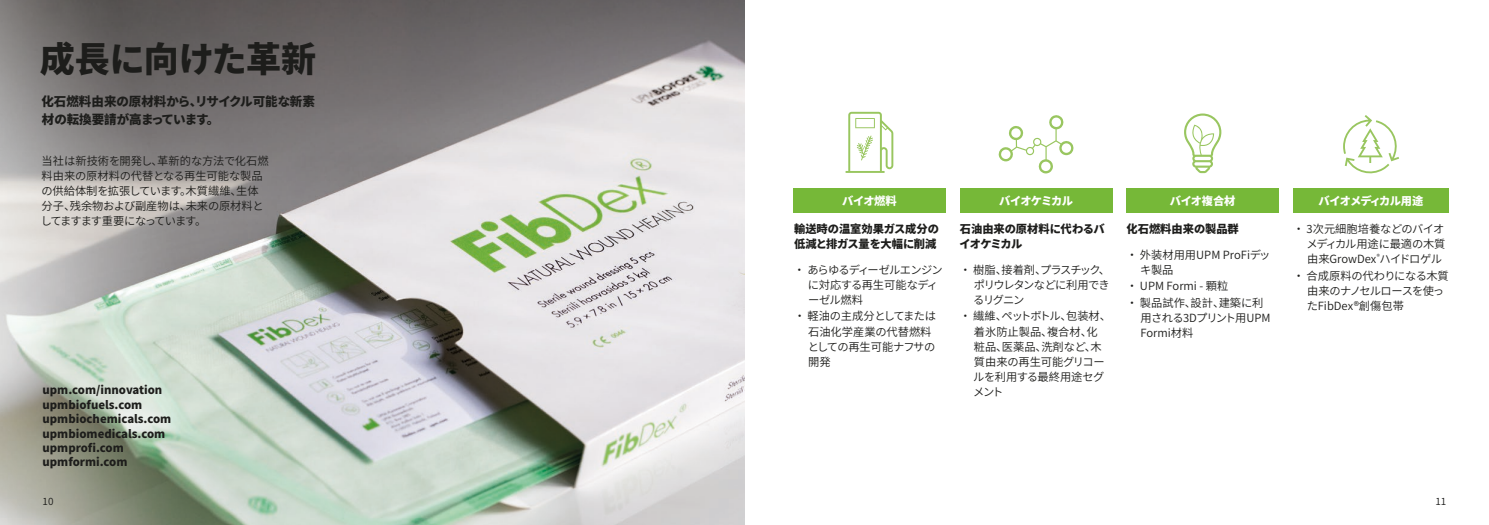
<style>
.page{position:relative;width:1489px;height:525px;background:#fff}
.page>*{position:absolute;margin:0;border:0;box-sizing:border-box;transform-origin:0 0}
.Pääotsikko_2018{font:800 35px "Source Han Sans CN";letter-spacing:-.005em;color:#1d1d1b}
.Ingressi{font:800 12.5px/17.5px "Source Han Sans CN";color:#1d1d1b}
.t1{font:11.25px/15px "Source Han Sans CN";letter-spacing:-.015em;color:#1d1d1b}
.Kuvateksti{font:800 11.25px "Source Han Sans CN";color:#1d1d1b}
.Leipäteksti{font:800 11.25px/15px "Source Han Sans CN";letter-spacing:-.01em;color:#1d1d1b}
.t2{font:11.25px/15px "Source Han Sans CN";letter-spacing:-.055em;color:#1d1d1b}
.Leipäteksti-2{font:800 11.25px "Source Han Sans CN";letter-spacing:-.05em;color:#fff}
.Leipäteksti-3{font:800 11.25px "Source Han Sans CN";letter-spacing:-.08em;color:#fff}
.OTSIKKO_9_5_12{font:800 11.25px "Source Han Sans CN";color:#1d1d1b}
.Leipäteksti-4{font:800 11.25px "Source Han Sans CN";letter-spacing:-.07em;color:#fff}
.t3{font:10px "Source Han Sans CN";color:#1d1d1b}
</style>
<div class="page">
<img style="left:0;top:0;width:744px;height:524px">
<div style="left:793px;top:188px;width:152px;height:25px;background:#76b838"></div>
<div style="left:959px;top:188px;width:153px;height:25px;background:#76b838"></div>
<div style="left:1126px;top:188px;width:152px;height:25px;background:#76b838"></div>
<div style="left:1292px;top:188px;width:156px;height:25px;background:#76b838"></div>
<svg style="left:845px;top:112px;width:48px;height:61px"></svg>
<svg style="left:1184px;top:113px;width:37px;height:60px"></svg>
<svg style="left:998px;top:115px;width:76px;height:58px"></svg>
<svg style="left:1343px;top:115px;width:56px;height:59px"></svg>
<p class="Pääotsikko_2018" style="left:40px;top:40px;width:278px">成長に向けた革新</p>
<p class="Ingressi" style="left:41px;top:93px;width:275px">化石燃料由来の原材料から、リサイクル可能な新素材の転換要請が高まっています。</p>
<p class="t1" style="left:41px;top:154px;width:229px">当社は新技術を開発し、革新的な方法で化石燃料由来の原材料の代替となる再生可能な製品の供給体制を拡張しています。木質繊維、生体分子、残余物および副産物は、未来の原材料としてますます重要になっています。</p>
<p class="Kuvateksti" style="left:43px;top:384px;width:121px">upm.com/innovation</p>
<p class="Kuvateksti" style="left:43px;top:398px;width:101px">upmbiofuels.com</p>
<p class="Kuvateksti" style="left:43px;top:412px;width:130px">upmbiochemicals.com</p>
<p class="Kuvateksti" style="left:43px;top:427px;width:124px">upmbiomedicals.com</p>
<p class="Kuvateksti" style="left:43px;top:441px;width:83px">upmprofi.com</p>
<p class="Kuvateksti" style="left:43px;top:455px;width:86px">upmformi.com</p>
<p class="Leipäteksti-2" style="left:842px;top:195px;width:56px">バイオ燃料</p>
<p class="Leipäteksti-4" style="left:999px;top:195px;width:75px">バイオケミカル</p>
<p class="Leipäteksti-2" style="left:1169px;top:195px;width:67px">バイオ複合材</p>
<p class="Leipäteksti-3" style="left:1318px;top:195px;width:106px">バイオメディカル用途</p>
<p class="Leipäteksti" style="left:794px;top:221px;width:146px">輸送時の温室効果ガス成分の低減と排ガス量を大幅に削減</p>
<p class="t2" style="left:808px;top:262px;width:136px;text-indent:-14px">• あらゆるディーゼルエンジンに対応する再生可能なディーゼル燃料</p>
<p class="t1" style="left:807px;top:309px;width:130px;text-indent:-14px">• 軽油の主成分としてまたは石油化学産業の代替燃料としての再生可能ナフサの開発</p>
<p class="Leipäteksti" style="left:959px;top:221px;width:147px">石油由来の原材料に代わるバイオケミカル</p>
<p class="t1" style="left:973px;top:262px;width:138px;text-align:justify;text-indent:-13px">• 樹脂、接着剤、プラスチック、ポリウレタンなどに利用できるリグニン</p>
<p class="t1" style="left:973px;top:309px;width:139px;text-indent:-13px">• 繊維、ペットボトル、包装材、着氷防止製品、複合材、化粧品、医薬品、洗剤など、木質由来の再生可能グリコールを利用する最終用途セグメント</p>
<p class="OTSIKKO_9_5_12" style="left:1126px;top:222px;width:114px">化石燃料由来の製品群</p>
<p class="t1" style="left:1139px;top:247px;width:132px;text-indent:-14px">• 外装材用用UPM ProFiデッキ製品</p>
<p class="t1" style="left:1126px;top:279px;width:103px">• UPM Formi - 顆粒</p>
<p class="t1" style="left:1140px;top:296px;width:132px;text-indent:-14px">• 製品試作、設計、建築に利用される3Dプリント用UPM<br>Formi材料</p>
<p class="t1" style="left:1306px;top:221px;width:141px;text-align:justify;text-indent:-13px">• 3次元細胞培養などのバイオメディカル用途に最適の木質由来GrowDex<sup>®</sup>ハイドロゲル</p>
<p class="t1" style="left:1306px;top:268px;width:144px;text-indent:-14px">• 合成原料の代わりになる木質由来のナノセルロースを使ったFibDex®創傷包帯</p>
<p class="t3" style="left:43px;top:496px;width:12px">10</p>
<p class="t3" style="left:1435px;top:496px;width:12px">11</p>
</div>
